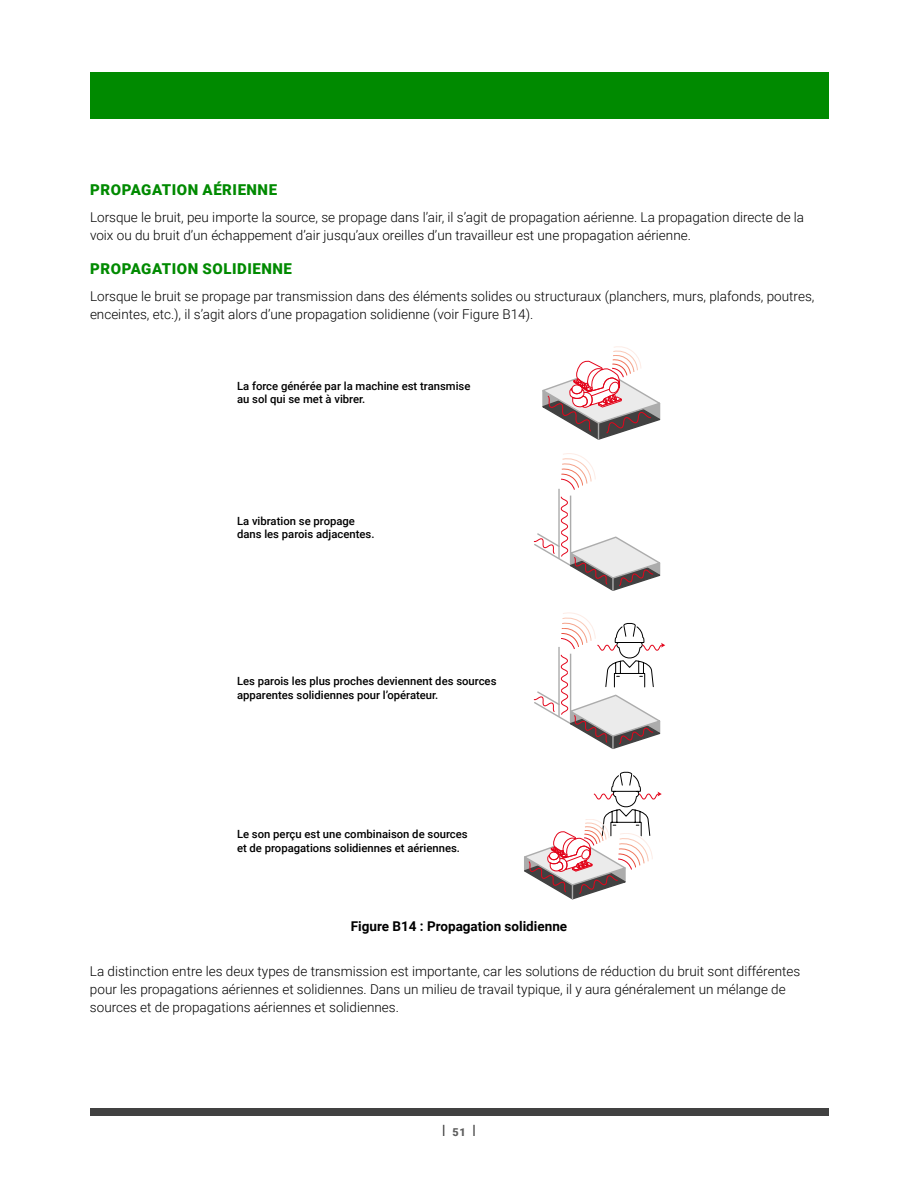
<style>
.page{position:relative;width:918px;height:1188px;background:#fff}
.page>*{position:absolute;margin:0;border:0;box-sizing:border-box;transform-origin:0 0}
.t1{font:900 15px "Roboto";letter-spacing:.035em;color:#008a00}
.t2{font:300 13.5px/18px "Roboto";color:#000}
.t3{font:700 13.5px "Roboto";color:#000}
.t4{font:500 11.25px/13.5px "Roboto";color:#000}
.t5{font:900 10.8px "Roboto";color:#5e5e5e}
</style>
<div class="page">
<div style="left:90px;top:72px;width:738px;height:47px;background:#008a00"></div>
<div style="left:90px;top:1109px;width:738px;height:7px;background:#414141"></div>
<svg style="left:524px;top:346px;width:141px;height:554px"></svg>
<p class="t1" style="left:90px;top:179px;width:188px">PROPAGATION AÉRIENNE</p>
<p class="t2" style="left:90px;top:208px;width:716px">Lorsque le bruit, peu importe la source, se propage dans l’air, il s’agit de propagation aérienne. La propagation directe de la voix ou du bruit d’un échappement d’air jusqu’aux oreilles d’un travailleur est une propagation aérienne.</p>
<p class="t1" style="left:90px;top:259px;width:203px">PROPAGATION SOLIDIENNE</p>
<p class="t2" style="left:90px;top:287px;width:726px">Lorsque le bruit se propage par transmission dans des éléments solides ou structuraux (planchers, murs, plafonds, poutres, enceintes, etc.), il s’agit alors d’une propagation solidienne (voir Figure B14).</p>
<p class="t4" style="left:237px;top:379px;width:235px">La force générée par la machine est transmise au sol qui se met à vibrer.</p>
<p class="t4" style="left:237px;top:514px;width:139px">La vibration se propage dans les parois adjacentes.</p>
<p class="t4" style="left:237px;top:674px;width:261px">Les parois les plus proches deviennent des sources apparentes solidiennes pour l’opérateur.</p>
<p class="t4" style="left:237px;top:827px;width:232px">Le son perçu est une combinaison de sources et de propagations solidiennes et aériennes.</p>
<p class="t3" style="left:351px;top:917px;width:218px">Figure B14 : Propagation solidienne</p>
<p class="t2" style="left:90px;top:962px;width:712px">La distinction entre les deux types de transmission est importante, car les solutions de réduction du bruit sont différentes pour les propagations aériennes et solidiennes. Dans un milieu de travail typique, il y aura généralement un mélange de sources et de propagations aériennes et solidiennes.</p>
<p class="t5" style="left:452px;top:1125px;width:15px">51</p>
</div>
